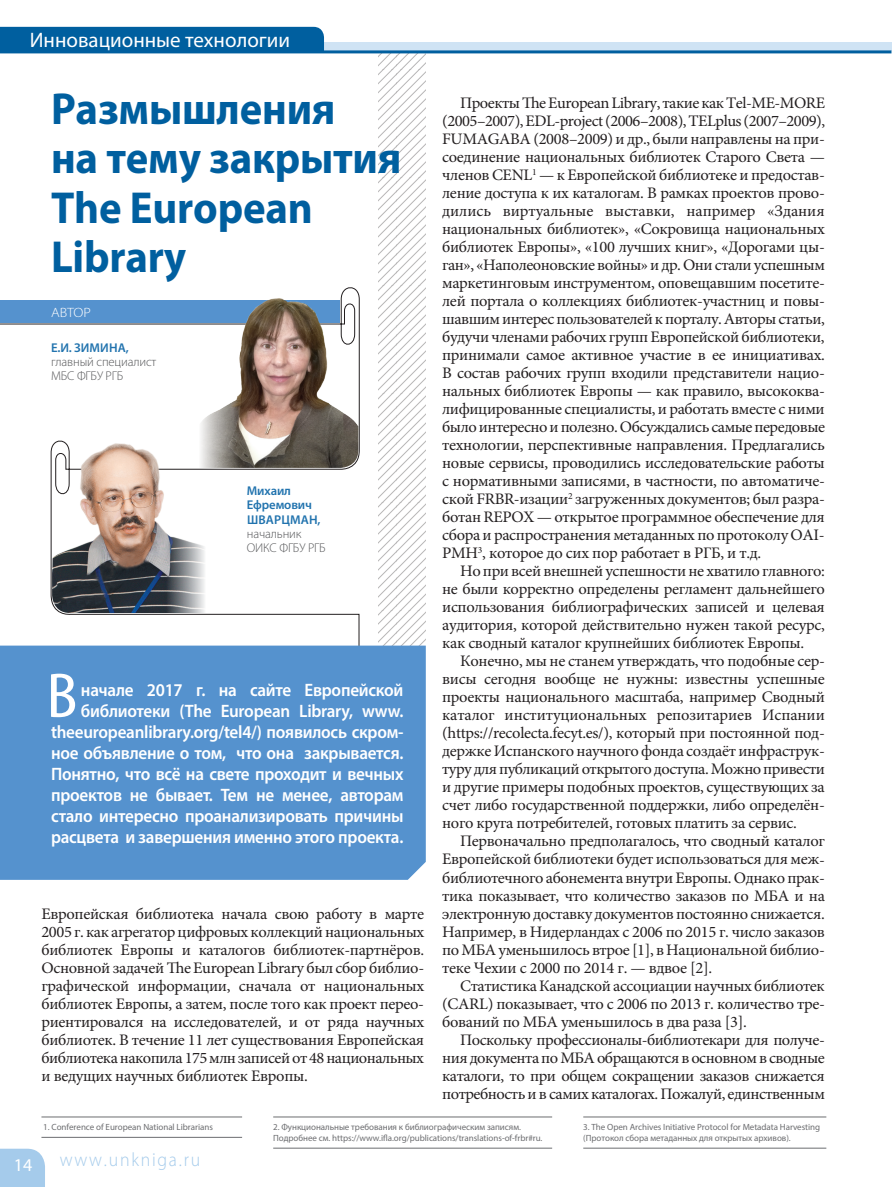
<style>
.page{position:relative;width:893px;height:1187px;background:#fff}
.page>*{position:absolute;margin:0;border:0;box-sizing:border-box;transform-origin:0 0}
.t1{font:condensed 63.9px "Myriad Pro";color:#fff;scale:1.15 1}
.t2{font:700 45px/49.5px "Myriad Pro";letter-spacing:-.005em;color:#005f9f;scale:.95 1}
.t3{font:21px "Myriad Pro";color:#fff}
.t4{font:300 19.2px "Myriad Pro";letter-spacing:.1em;color:#a5cbeb;scale:.93 1}
.t5{font:600 18px/21px "Myriad Pro";letter-spacing:-.015em;color:#fff;text-align:right;scale:.95 1}
.t6{font:18px "Myriad Pro";color:#fff}
.t7{font:16.05px/18px "Minion Pro";letter-spacing:-.02em;color:#231f20;text-align:justify}
.t8{font:300 13.5px "Myriad Pro";letter-spacing:-.005em;color:#fff;scale:1.1 1}
.t9{font:300 12.75px/14.2px "Myriad Pro";letter-spacing:-.01em;color:#57585a}
.t10{font:600 12.75px/14.2px "Myriad Pro";letter-spacing:-.01em;color:#2173ae}
.t11{font:9px/10.8px "Myriad Pro";letter-spacing:-.005em;color:#6c6d70}
</style>
<div class="page">
<svg style="left:378px;top:53px;width:48px;height:592px"></svg>
<svg style="left:0;top:287px;width:360px;height:358px"></svg>
<hr style="left:41px;top:1116px;width:201px;height:1px;background:#6c6d70">
<hr style="left:41px;top:1136px;width:201px;height:1px;background:#6c6d70">
<hr style="left:273px;top:1116px;width:279px;height:1px;background:#6c6d70">
<hr style="left:273px;top:1147px;width:279px;height:1px;background:#6c6d70">
<hr style="left:583px;top:1116px;width:243px;height:1px;background:#6c6d70">
<hr style="left:583px;top:1147px;width:243px;height:1px;background:#6c6d70">
<div style="left:0;top:645px;width:426px;height:234px;background:#5592ce"></div>
<img style="left:52px;top:442px;width:154px;height:171px">
<img style="left:198px;top:293px;width:160px;height:175px">
<div style="left:0;top:42px;width:891px;height:8px;background:#cfe3f4"></div>
<hr style="left:0;top:50px;width:891px;height:3px;background:#005f9f">
<div style="left:0;top:27px;width:324px;height:23px;background:#005f9f"></div>
<div style="left:0;top:1148px;width:45px;height:38px;background:#a5cbeb"></div>
<h3 class="t3" style="left:30px;top:27px;width:262px">Инновационные технологии</h3>
<h2 class="t2" style="left:51px;top:82px;width:370px">Размышления<br>на тему закрытия<br>The European<br>Library</h2>
<p class="t8" style="left:51px;top:304px;width:38px">АВТОР</p>
<p class="t10" style="left:51px;top:340px;width:40px">Е.И. Зими</p>
<p class="t10" style="left:109px;top:340px;width:21px">на,</p>
<p class="t9" style="left:51px;top:354px;width:107px">главный специалист<br>МБС ФГБУ РГБ</p>
<p class="t10" style="left:247px;top:483px;width:75px">Михаил<br>Ефремович<br>Шварцман,</p>
<p class="t9" style="left:247px;top:526px;width:80px">начальник<br>ОИКС ФГБУ РГБ</p>
<h1 class="t1" style="left:47px;top:657px;width:28px">В</h1>
<p class="t5" style="left:51px;top:679px;width:373px">начале 2017 г. на сайте Европейской библиотеки (The European Library, www. theeuropeanlibrary.org/tel4/) появилось скром&shy;ное объявление о том, что она закрывается.<br>Понятно, что всё на свете проходит и вечных проектов не бывает. Тем не менее, авторам стало интересно проанализировать причины расцвета и завершения именно этого проекта.</p>
<p class="t7" style="left:41px;top:904px;width:384px;text-align:left">Европейская библиотека начала свою работу в марте 2005 г. как агрегатор цифровых коллекций национальных библиотек Европы и каталогов библиотек-партнёров.<br>Основной задачей The European Library был сбор библио&shy;графической информации, сначала от национальных библиотек Европы, а затем, после того как проект перео&shy;риентировался на исследователей, и от ряда научных библиотек. В течение 11 лет существования Европейская библиотека накопила 175 млн записей от 48 национальных и ведущих научных библиотек Европы.</p>
<p class="t7" style="left:442px;top:94px;width:384px;text-indent:18px">Проекты The European Library, такие как Tel-ME-MORE (2005–2007), EDL-project (2006–2008), TELplus (2007–2009), FUMAGABA (2008–2009) и др., были направлены на при&shy;соединение национальных библиотек Старого Света — членов CENL<sup>1</sup> — к Европейской библиотеке и предостав&shy;ление доступа к их каталогам. В рамках проектов прово&shy;дились виртуальные выставки, например «Здания национальных библиотек», «Сокровища национальных библиотек Европы», «100 лучших книг», «Дорогами цы&shy;ган», «Наполеоновские войны» и др. Они стали успешным маркетинговым инструментом, оповещавшим посетите&shy;лей портала о коллекциях библиотек-участниц и повы&shy;шавшим интерес пользователей к порталу. Авторы статьи, будучи членами рабочих групп Европейской библиотеки, принимали самое активное участие в ее инициативах.<br>В состав рабочих групп входили представители нацио&shy;нальных библиотек Европы — как правило, высококва&shy;лифицированные специалисты, и работать вместе с ними было интересно и полезно. Обсуждались самые передовые технологии, перспективные направления. Предлагались новые сервисы, проводились исследовательские работы с нормативными записями, в частности, по автоматиче&shy;ской FRBR-изации<sup>2</sup> загруженных документов; был разра&shy;ботан REPOX — открытое программное обеспечение для сбора и распространения метаданных по протоколу OAI-PMH<sup>3</sup>, которое до сих пор работает в РГБ, и т.д.</p>
<p class="t7" style="left:442px;top:562px;width:384px;text-indent:18px">Но при всей внешней успешности не хватило главного: не были корректно определены регламент дальнейшего использования библиографических записей и целевая аудитория, которой действительно нужен такой ресурс, как сводный каталог крупнейших библиотек Европы.</p>
<p class="t7" style="left:442px;top:652px;width:384px;text-indent:18px">Конечно, мы не станем утверждать, что подобные сер&shy;висы сегодня вообще не нужны: известны успешные проекты национального масштаба, например Сводный каталог институциональных репозитариев Испании (https://recolecta.fecyt.es/), который при постоянной под&shy;держке Испанского научного фонда создаёт инфраструк&shy;туру для публикаций открытого доступа. Можно привести и другие примеры подобных проектов, существующих за счет либо государственной поддержки, либо определён&shy;ного круга потребителей, готовых платить за сервис.</p>
<p class="t7" style="left:442px;top:832px;width:384px;text-indent:18px">Первоначально предполагалось, что сводный каталог Европейской библиотеки будет использоваться для меж&shy;библиотечного абонемента внутри Европы. Однако прак&shy;тика показывает, что количество заказов по МБА и на электронную доставку документов постоянно снижается.<br>Например, в Нидерландах с 2006 по 2015 г. число заказов по МБА уменьшилось втрое [1], в Национальной библио&shy;теке Чехии с 2000 по 2014 г. — вдвое [2].</p>
<p class="t7" style="left:442px;top:976px;width:384px;text-indent:18px">Статистика Канадской ассоциации научных библиотек (CARL) показывает, что с 2006 по 2013 г. количество тре&shy;бований по МБА уменьшилось в два раза [3].</p>
<p class="t7" style="left:442px;top:1030px;width:384px;text-indent:18px">Поскольку профессионалы-библиотекари для получе&shy;ния документа по МБА обращаются в основном в сводные каталоги, то при общем сокращении заказов снижается потребность и в самих каталогах. Пожалуй, единственным</p>
<p class="t11" style="left:43px;top:1121px;width:171px">1. Conference of European National Librarians</p>
<p class="t11" style="left:273px;top:1121px;width:271px">2. Функциональные требования к библиографическим записям.<br>Подробнее см. https://www.ifla.org/publications/translations-of-frbr#ru.</p>
<p class="t11" style="left:583px;top:1121px;width:238px">3. The Open Archives Initiative Protocol for Metadata Harvesting (Протокол сбора метаданных для открытых архивов).</p>
<p class="t6" style="left:14px;top:1153px;width:20px">14</p>
<p class="t4" style="left:60px;top:1148px;width:152px">www.unkniga.ru</p>
</div>
